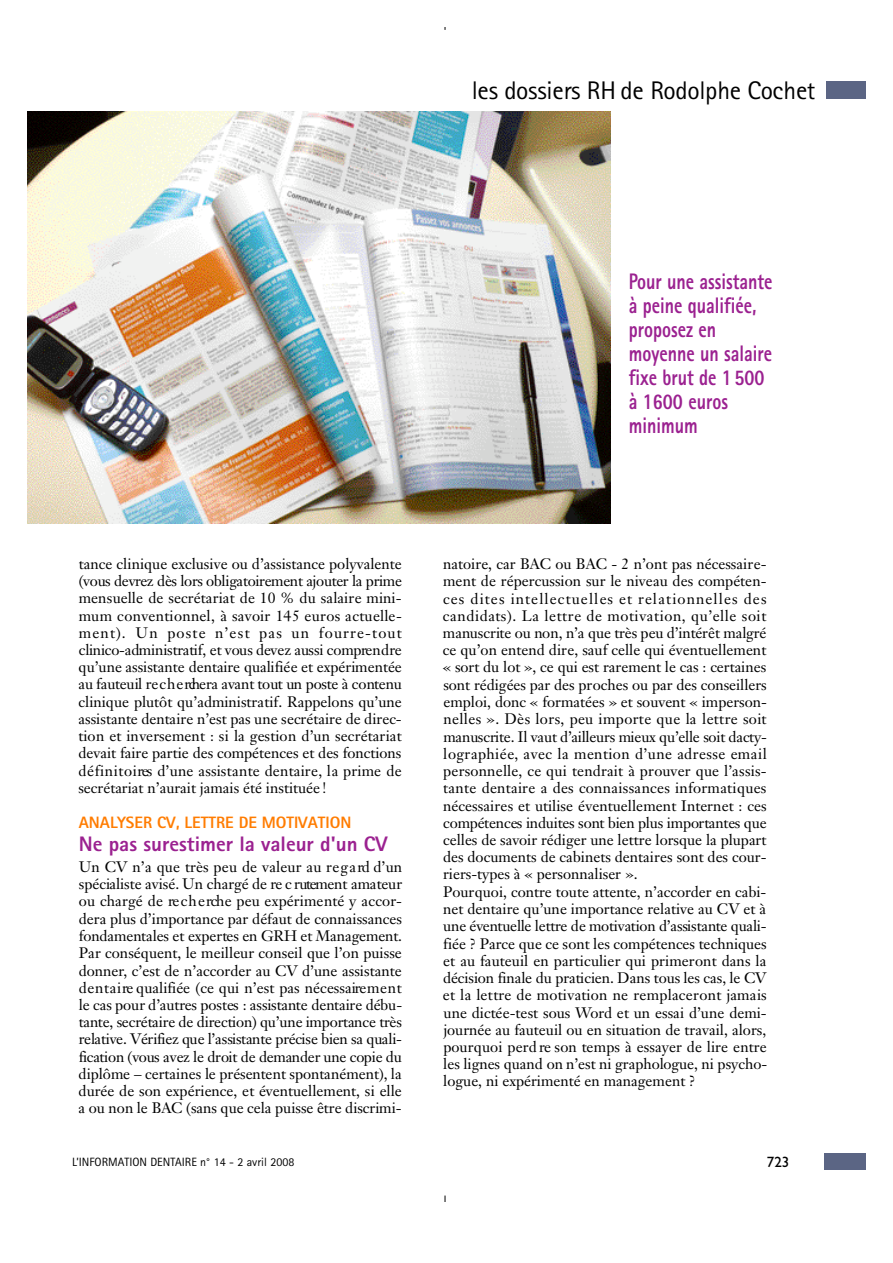
<style>
.page{position:relative;width:893px;height:1263px;background:#fff}
.page>*{position:absolute;margin:0;border:0;box-sizing:border-box;transform-origin:0 0}
.t1{font:25.5px "Rotis Sans Serif";letter-spacing:-.015em;color:#000}
.t2{font:800 22.5px/24px "Rotis Sans Serif";color:#9b2190;scale:.8 1}
.t3{font:800 21px "Rotis Sans Serif";color:#9b2190}
.t4{font:800 16.5px "Rotis Sans Serif";color:#ff7c00}
.t5{font:15px/17.2px "Janson Text";color:#000;text-align:justify}
.t6{font:15px "Gill Sans";color:#000}
.t7{font:12px "Rotis Sans Serif";color:#000}
</style>
<div class="page">
<div style="left:826px;top:81px;width:39px;height:18px;background:#5b6584"></div>
<div style="left:824px;top:1153px;width:41px;height:17px;background:#5b6584"></div>
<img style="left:27px;top:112px;width:583px;height:411px">
<svg style="left:444px;top:1195px;width:2px;height:6px"></svg>
<h1 class="t1" style="left:472px;top:81px;width:345px">les dossiers RH de Rodolphe Cochet</h1>
<h2 class="t2" style="left:629px;top:272px;width:181px">Pour une assistante à peine qualifiée, proposez en moyenne un salaire fixe brut de 1500 à 1600 euros minimum</h2>
<p class="t5" style="left:78px;top:556px;width:325px">tance clinique exclusive ou d’assistance polyvalente (vous devrez dès lors obligatoirement ajouter la prime mensuelle de secrétariat de 10 % du salaire mini&shy;mum conventionnel, à savoir 145 e u ros actuelle&shy;ment). Un poste n’est pas un fourre - t o u t clinico-administratif, et vous devez aussi compre n d re qu’une assistante dentaire qualifiée et expérimentée au fauteuil re c h e rchera avant tout un poste à contenu clinique plutôt qu’administratif. Rappelons qu’une assistante dentaire n’est pas une secrétaire de dire c&shy;tion et inversement : si la gestion d’un secrétariat devait faire partie des compétences et des fonctions d é f in it o ires d’une assistante dentaire, la prime de secrétariat n’aurait jamais été instituée !</p>
<p class="t4" style="left:79px;top:817px;width:274px">ANALYSER CV, LETTRE DE MOTIVATION</p>
<h3 class="t3" style="left:79px;top:836px;width:310px">Ne pas surestimer la valeur d'un CV</h3>
<p class="t5" style="left:79px;top:860px;width:325px">Un CV n’a que très peu de valeur au re g a rd d’un spécialiste avisé. Un chargé de re c rutement amateur ou chargé de re c h e rche peu expérimenté y accor&shy;dera plus d’importance par défaut de connaissances fondamentales et expertes en GRH et Management.<br>Par conséquent, le meilleur conseil que l’on puisse donner, c’est de n’accorder au CV d’une assistante d e n t a ire qualifiée (ce qui n’est pas nécessaire m e n t le cas pour d’autres postes : assistante dentaire débu&shy;tante, secrétaire de direction) qu’une importance très relative. Vérifiez que l’assistante précise bien sa quali&shy;fication (vous avez le droit de demander une copie du diplôme – certaines le présentent spontanément), la durée de son expérience, et éventuellement, si elle a ou non le BAC (sans que cela puisse être discrimi-</p>
<p class="t5" style="left:443px;top:557px;width:326px;text-align:left">natoire, car BAC ou BAC - 2 n’ont pas nécessaire&shy;ment de répercussion sur le niveau des compéten&shy;ces dites intellectuelles et relationnelles des candidats). La lettre de motivation, qu’elle soit manuscrite ou non, n’a que très peu d’intérêt malgré ce qu’on entend dire, sauf celle qui éventuellement « sort du lot », ce qui est rarement le cas : certaines sont rédigées par des proches ou par des conseillers emploi, donc « formatées » et souvent « imperson&shy;n e lle s ». Dès lors, peu importe que la lettre soit manuscrite. Il vaut d’ailleurs mieux qu’elle soit dacty&shy;lographiée, avec la mention d’une adresse email personnelle, ce qui tendrait à prouver que l’assis&shy;tante dentaire a des connaissances inform a tiq u e s n é c e s s a ires et utilise éventuellement Internet : ces compétences induites sont bien plus importantes que celles de savoir rédiger une lettre lorsque la plupart des documents de cabinets dentaires sont des cour&shy;riers-types à « personnaliser ».<br>Pourquoi, contre toute attente, n’accorder en cabi&shy;net dentaire qu’une importance relative au CV et à une éventuelle lettre de motivation d’assistante quali&shy;fiée ? Parce que ce sont les compétences techniques et au fauteuil en particulier qui primeront dans la décision finale du praticien. Dans tous les cas, le CV et la lettre de motivation ne re m p la c e ront jamais une dictée-test sous Wo rd et un essai d’une demi&shy;journée au fauteuil ou en situation de travail, alors, p o u rquoi perd re son temps à essayer de lire entre les lignes quand on n’est ni graphologue, ni psycho&shy;logue, ni expérimenté en management ?</p>
<p class="t7" style="left:72px;top:1157px;width:224px">L’INFORMATION DENTAIRE n° 14 - 2 avril 2008</p>
<p class="t6" style="left:766px;top:1157px;width:24px">723</p>
</div>
